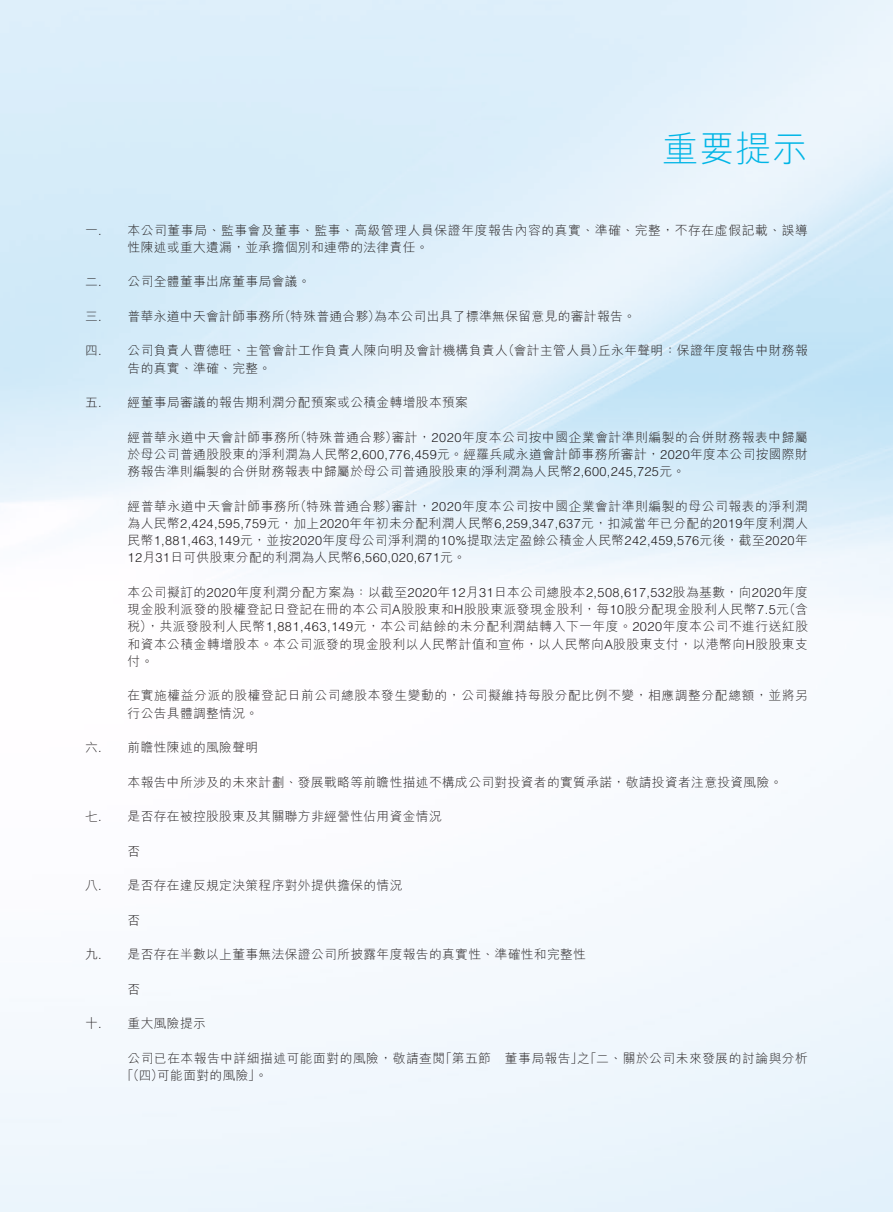
<style>
.page{position:relative;width:893px;height:1212px;background:#fff}
.page>*{position:absolute;margin:0;border:0;box-sizing:border-box;transform-origin:0 0}
.t1{font:300 36px "M Hei HK";color:#00b5e6}
.t2{font:300 12.75px/17.2px "M Hei HK";letter-spacing:.03em;color:#231f20}
.t3{font:300 12.75px/17.2px "Helvetica LT Std";letter-spacing:.03em;color:#231f20}
.s1{font-family:"Helvetica LT Std"}
.s2{font-family:"M Hei HK"}
</style>
<div class="page">
<p class="t2" style="left:85px;top:221px;width:18px">一<span class="s1">.</span></p>
<p class="t2" style="left:85px;top:273px;width:18px">二<span class="s1">.</span></p>
<p class="t2" style="left:85px;top:307px;width:18px">三<span class="s1">.</span></p>
<p class="t2" style="left:85px;top:342px;width:18px">四<span class="s1">.</span></p>
<p class="t2" style="left:85px;top:394px;width:18px">五<span class="s1">.</span></p>
<p class="t2" style="left:85px;top:739px;width:18px">六<span class="s1">.</span></p>
<p class="t2" style="left:85px;top:808px;width:18px">七<span class="s1">.</span></p>
<p class="t2" style="left:85px;top:877px;width:18px">八<span class="s1">.</span></p>
<p class="t2" style="left:85px;top:946px;width:18px">九<span class="s1">.</span></p>
<p class="t2" style="left:85px;top:1015px;width:18px">十<span class="s1">.</span></p>
<h1 class="t1" style="left:662px;top:130px;width:147px">重要提示</h1>
<p class="t2" style="left:128px;top:221px;width:682px">本公司董事局、監事會及董事、監事、高級管理人員保證年度報告內容的真實、準確、完整，不存在虛假記載、誤導</p>
<p class="t2" style="left:128px;top:238px;width:303px">性陳述或重大遺漏，並承擔個別和連帶的法律責任。</p>
<p class="t2" style="left:128px;top:273px;width:185px">公司全體董事出席董事局會議。</p>
<p class="t2" style="left:128px;top:307px;width:158px">普華永道中天會計師事務所</p>
<p class="t2" style="left:278px;top:307px;width:359px">（特殊普通合夥為本公司出具了標準無保留意見的審計報告。</p>
<p class="t2" style="left:368px;top:307px;width:14px">）</p>
<p class="t2" style="left:502px;top:342px;width:104px">（會計主管人員）</p>
<p class="t2" style="left:128px;top:342px;width:382px">公司負責人曹德旺、主管會計工作負責人陳向明及會計機構負責人</p>
<p class="t2" style="left:598px;top:342px;width:211px">丘永年聲明：保證年度報告中財務報</p>
<p class="t2" style="left:128px;top:359px;width:145px">告的真實、準確、完整。</p>
<p class="t2" style="left:128px;top:394px;width:342px">經董事局審議的報告期利潤分配預案或公積金轉增股本預案</p>
<p class="t2" style="left:128px;top:428px;width:682px">經普華永道中天會計師事務所<br>於母公司普通股股東的淨利潤為人民幣<span class="s1">2,600,776,459</span>元。經羅兵咸永道會計師事務所審計，<span class="s1">2020</span>年度本公司按國際財務報告準則編製的合併財務報表中歸屬於母公司普通股股東的淨利潤為人民幣<span class="s1">2,600,245,725</span>元。</p>
<p class="t2" style="left:392px;top:497px;width:418px">審計，<span class="s1">2020</span>年度本公司按中國企業會計準則編製的母公司報表的淨利潤</p>
<p class="t2" style="left:294px;top:428px;width:105px">（特殊普通合夥）</p>
<p class="t2" style="left:392px;top:428px;width:418px">審計，<span class="s1">2020</span>年度本公司按中國企業會計準則編製的合併財務報表中歸屬</p>
<p class="t2" style="left:128px;top:497px;width:682px">經普華永道中天會計師事務所<br>為人民幣<span class="s1">2,424,595,759</span>元，加上<span class="s1">2020</span>年年初未分配利潤人民幣<span class="s1">6,259,347,637</span>元，扣減當年已分配的<span class="s1">2019</span>年度利潤人</p>
<p class="t3" style="left:128px;top:532px;width:682px"><span class="s2">民幣</span>1,881,463,149<span class="s2">元，並按</span>2020<span class="s2">年度母公司淨利潤的</span>10%<span class="s2">提取法定盈餘公積金人民幣</span>242,459,576<span class="s2">元後，截至</span>2020<span class="s2">年<br></span>12<span class="s2">月</span>31<span class="s2">日可供股東分配的利潤為人民幣</span>6,560,020,671<span class="s2">元。</span></p>
<p class="t2" style="left:128px;top:583px;width:682px;text-align:justify">本公司擬訂的<span class="s1">2020</span>年度利潤分配方案為：以截至<span class="s1">2020</span>年<span class="s1">12</span>月<span class="s1">31</span>日本公司總股本<span class="s1">2,508,617,532</span>股為基數，向<span class="s1">2020</span>年度現金股利派發的股權登記日登記在冊的本公司<span class="s1">A</span>股股東和<span class="s1">H</span>股股東派發現金股利，每<span class="s1">10</span>股分配現金股利人民幣<span class="s1">7.5</span> （元含稅，）共派發股利人民幣<span class="s1">1,881,463,149</span>元，本公司結餘的未分配利潤結轉入下一年度。<span class="s1">2020</span>年度本公司不進行送紅股和資本公積金轉增股本。本公司派發的現金股利以人民幣計值和宣佈，以人民幣向<span class="s1">A</span>股股東支付，以港幣向<span class="s1">H</span>股股東支付。</p>
<p class="t2" style="left:128px;top:687px;width:682px">在實施權益分派的股權登記日前公司總股本發生變動的，公司擬維持每股分配比例不變，相應調整分配總額，並將另行公告具體調整情況。</p>
<p class="t2" style="left:128px;top:739px;width:132px">前瞻性陳述的風險聲明</p>
<p class="t2" style="left:294px;top:497px;width:105px">（特殊普通合夥）</p>
<p class="t2" style="left:128px;top:773px;width:656px">本報告中所涉及的未來計劃、發展戰略等前瞻性描述不構成公司對投資者的實質承諾，敬請投資者注意投資風險。</p>
<p class="t2" style="left:128px;top:808px;width:316px">是否存在被控股股東及其關聯方非經營性佔用資金情況</p>
<p class="t2" style="left:128px;top:842px;width:14px">否</p>
<p class="t2" style="left:128px;top:877px;width:276px">是否存在違反規定決策程序對外提供擔保的情況</p>
<p class="t2" style="left:128px;top:911px;width:14px">否</p>
<p class="t2" style="left:128px;top:946px;width:460px">是否存在半數以上董事無法保證公司所披露年度報告的真實性、準確性和完整性</p>
<p class="t2" style="left:128px;top:980px;width:14px">否</p>
<p class="t2" style="left:128px;top:1015px;width:80px">重大風險提示</p>
<p class="t2" style="left:439px;top:1049px;width:53px">「第五節</p>
<p class="t2" style="left:121px;top:1049px;width:326px;text-indent:6px">公司已在本報告中詳細描述可能面對的風險，敬請查閱「（四可能面對的風險。「</p>
<p class="t2" style="left:150px;top:1066px;width:14px">）</p>
<p class="t2" style="left:505px;top:1049px;width:305px">董事局報告 「之」 二、關於公司未來發展的討論與分析</p>
</div>
